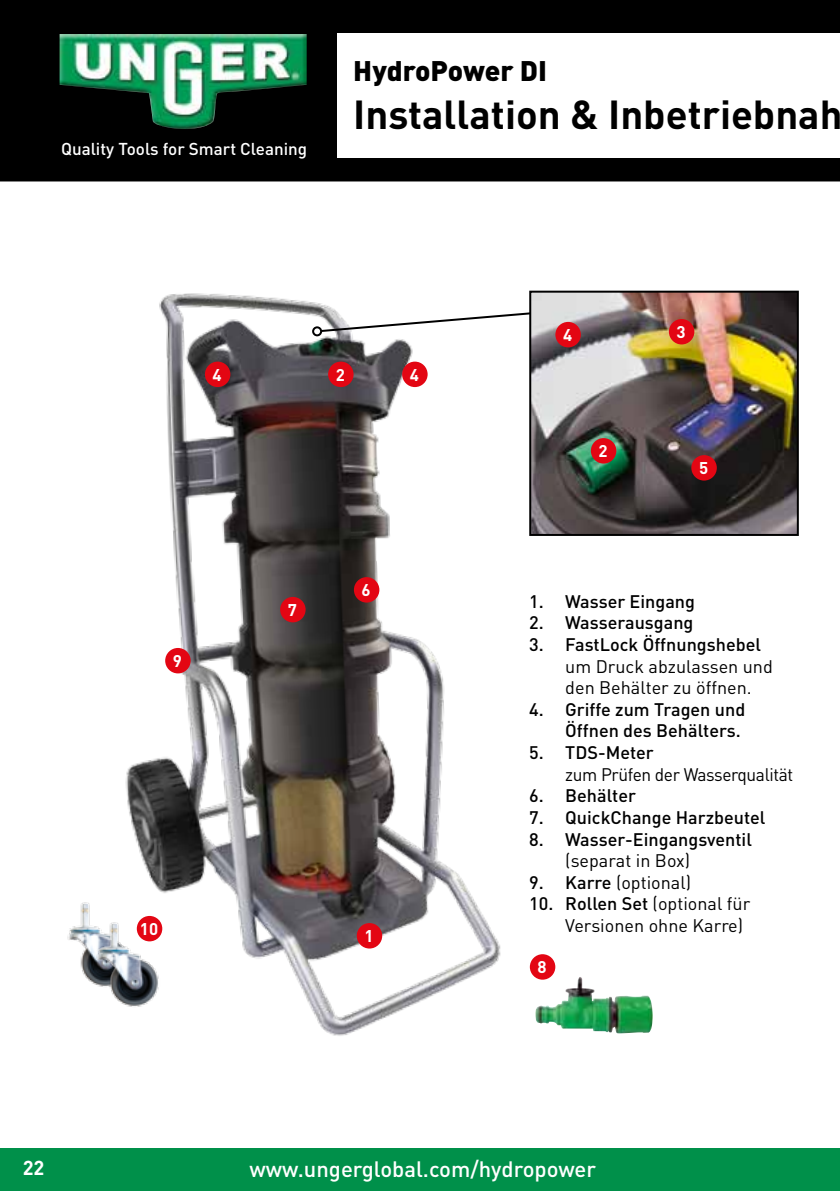
<style>
.page{position:relative;width:840px;height:1191px;background:#fff}
.page>*{position:absolute;margin:0;border:0;box-sizing:border-box;transform-origin:0 0}
.t1{font:700 40px "DIN Pro";color:#000}
.t2{font:900 28px "DIN Pro";color:#000}
.t3{font:500 22px "DIN Pro";color:#fff}
.t4{font:700 20px "DIN Pro";color:#fff}
.t5{font:500 18px/21.6px "DIN Pro";color:#000;text-align:right}
.t6{font:18px/21.6px "DIN Pro";color:#000}
.t7{font:18px "DIN Pro";letter-spacing:-.02em;color:#000;scale:.96 1}
.t8{font:500 17px "DIN Pro";color:#fff}
.t9{font:700 16.8px "DIN Pro";color:#fff}
.s1{font-weight:500}
</style>
<div class="page">
<div style="left:0;top:0;width:839px;height:181px;background:#000"></div>
<div style="left:0;top:1148px;width:839px;height:43px;background:#00904a"></div>
<img style="left:60px;top:34px;width:246px;height:96px">
<div style="left:337px;top:34px;width:502px;height:124px;background:#fff"></div>
<img style="left:125px;top:293px;width:376px;height:743px">
<img style="left:67px;top:899px;width:64px;height:86px">
<img style="left:95px;top:918px;width:65px;height:90px">
<img style="left:532px;top:294px;width:263px;height:239px">
<div style="left:529px;top:291px;width:269px;height:245px;border:2px solid #000"></div>
<div style="left:691px;top:455px;width:25px;height:25px;background:#e30613;border-radius:50%"></div>
<div style="left:590px;top:438px;width:26px;height:25px;background:#e30613;border-radius:50%"></div>
<div style="left:668px;top:319px;width:26px;height:25px;background:#e30613;border-radius:50%"></div>
<div style="left:555px;top:322px;width:25px;height:25px;background:#e30613;border-radius:50%"></div>
<div style="left:356px;top:923px;width:26px;height:25px;background:#e30613;border-radius:50%"></div>
<div style="left:328px;top:361px;width:25px;height:26px;background:#e30613;border-radius:50%"></div>
<div style="left:354px;top:577px;width:25px;height:25px;background:#e30613;border-radius:50%"></div>
<div style="left:280px;top:597px;width:25px;height:25px;background:#e30613;border-radius:50%"></div>
<div style="left:165px;top:648px;width:25px;height:25px;background:#e30613;border-radius:50%"></div>
<div style="left:137px;top:916px;width:25px;height:25px;background:#e30613;border-radius:50%"></div>
<div style="left:529px;top:954px;width:26px;height:25px;background:#e30613;border-radius:50%"></div>
<svg style="left:319px;top:311px;width:213px;height:22px"></svg>
<div style="left:312px;top:326px;width:10px;height:10px;border:2px solid #000;border-radius:50%"></div>
<div style="left:205px;top:361px;width:25px;height:26px;background:#e30613;border-radius:50%"></div>
<div style="left:402px;top:361px;width:25px;height:26px;background:#e30613;border-radius:50%"></div>
<img style="left:535px;top:977px;width:117px;height:56px">
<p class="t8" style="left:61px;top:137px;width:247px">Quality Tools for Smart Cleaning</p>
<h2 class="t2" style="left:353px;top:52px;width:195px">HydroPower DI</h2>
<h1 class="t1" style="left:353px;top:87px;width:490px">Installation &amp; Inbetriebnah</h1>
<p class="t9" style="left:562px;top:323px;width:11px">4</p>
<p class="t9" style="left:676px;top:320px;width:11px">3</p>
<p class="t9" style="left:335px;top:363px;width:11px">2</p>
<p class="t9" style="left:212px;top:363px;width:11px">4</p>
<p class="t9" style="left:409px;top:363px;width:11px">4</p>
<p class="t9" style="left:173px;top:649px;width:11px">9</p>
<p class="t9" style="left:288px;top:598px;width:11px">7</p>
<p class="t9" style="left:361px;top:578px;width:11px">6</p>
<p class="t9" style="left:140px;top:917px;width:20px">10</p>
<p class="t9" style="left:364px;top:924px;width:11px">1</p>
<p class="t9" style="left:598px;top:439px;width:11px">2</p>
<p class="t9" style="left:698px;top:456px;width:11px">5</p>
<p class="t5" style="left:529px;top:590px;width:167px">1. Wasser Eingang</p>
<p class="t5" style="left:529px;top:611px;width:166px">2. Wasserausgang</p>
<p class="t5" style="left:529px;top:633px;width:233px">3. FastLock Öffnungshebel</p>
<p class="t6" style="left:565px;top:654px;width:209px">um Druck abzulassen und den Behälter zu öffnen.</p>
<p class="t5" style="left:529px;top:698px;width:217px">4. Griffe zum Tragen und<br>Öffnen des Behälters.</p>
<p class="t5" style="left:529px;top:741px;width:126px">5. TDS-Meter</p>
<p class="t7" style="left:565px;top:762px;width:239px">zum Prüfen der Wasserqualität</p>
<p class="t5" style="left:529px;top:784px;width:108px">6. Behälter</p>
<p class="t5" style="left:529px;top:806px;width:237px">7. QuickChange Harzbeutel</p>
<p class="t5" style="left:529px;top:827px;width:224px">8. Wasser-Eingangsventil</p>
<p class="t6" style="left:565px;top:849px;width:126px">(separat in Box)</p>
<p class="t6" style="left:529px;top:870px;width:163px"><span class="s1">9. Karre</span> (optional)</p>
<p class="t6" style="left:565px;top:892px;width:186px;text-indent:-36px"><span class="s1">10. Rollen Set</span> (optional für<br>Versionen ohne Karre)</p>
<p class="t9" style="left:537px;top:955px;width:11px">8</p>
<p class="t4" style="left:23px;top:1154px;width:23px">22</p>
<p class="t3" style="left:249px;top:1153px;width:348px">www.ungerglobal.com/hydropower</p>
</div>
